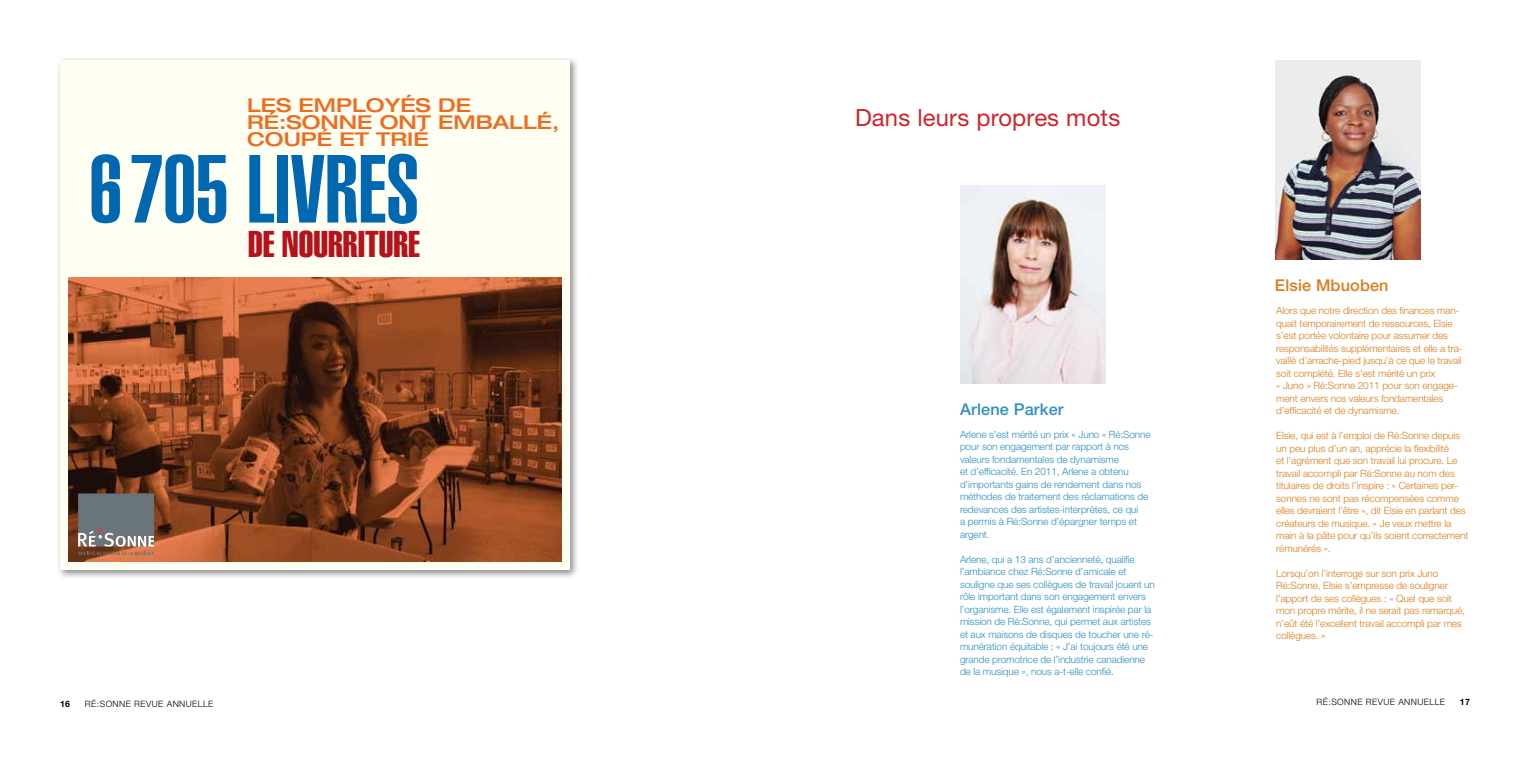
<style>
.page{position:relative;width:1530px;height:765px;background:#fff}
.page>*{position:absolute;margin:0;border:0;box-sizing:border-box;transform-origin:0 0}
.t1{font:900 extra-condensed 94.88px "Helvetica";letter-spacing:-.005em;color:#0067b1;scale:1.08 1}
.t2{font:36.75px "Helvetica Extra Compressed";color:#b5121b;scale:1.08 1}
.t3{font:23.75px "Helvetica Neue";letter-spacing:.01em;color:#d2232a}
.t4{font:500 expanded 19.12px/17px "Helvetica Neue";color:#ed6d20;scale:1.08 1}
.t5{font:500 16.25px "Helvetica Neue";letter-spacing:.01em;color:#2e8fc1}
.t6{font:500 16.25px "Helvetica Neue";letter-spacing:.01em;color:#dd7d1b}
.t7{font:300 10px/12.5px "Helvetica Neue";letter-spacing:-.01em;color:#dd7d1b}
.t8{font:300 10px/12.5px "Helvetica Neue";letter-spacing:-.01em;color:#2e8fc1}
.t9{font:300 8.75px "Helvetica Neue";letter-spacing:.05em;color:#000}
.t10{font:700 8.75px "Helvetica Neue";color:#000}
</style>
<div class="page">
<img style="left:1275px;top:60px;width:146px;height:199px">
<img style="left:961px;top:186px;width:144px;height:197px">
<div style="left:56px;top:56px;width:523px;height:524px;background:#000;opacity:.45"></div>
<div style="left:60px;top:60px;width:510px;height:510px;background:#fffef2"></div>
<img style="left:68px;top:278px;width:493px;height:283px">
<svg style="left:78px;top:493px;width:76px;height:62px;background:#7d7a7b"></svg>
<h3 class="t4" style="left:247px;top:96px;width:291px">LES EMPLOYÉS DE<br>RÉ:SONNE ONT EMBALLÉ,<br>COUPÉ ET TRIÉ</h3>
<h1 class="t1" style="left:89px;top:135px;width:308px">6 705 LIVRES</h1>
<h2 class="t2" style="left:248px;top:222px;width:160px">DE NOURRITURE</h2>
<p class="t10" style="left:60px;top:698px;width:12px">16</p>
<p class="t9" style="left:85px;top:698px;width:130px">RÉ:SONNE REVUE ANNUELLE</p>
<h3 class="t3" style="left:855px;top:104px;width:267px">Dans leurs propres mots</h3>
<h3 class="t5" style="left:960px;top:400px;width:105px">Arlene Parker</h3>
<p class="t8" style="left:960px;top:428px;width:192px">Arlene s’est mérité un prix « Juno » Ré:Sonne pour son engagement par rapport à nos valeurs fondamentales de dynamisme<br>et d’efficacité. En 2011, Arlene a obtenu d’importants gains de rendement dans nos méthodes de traitement des réclamations de redevances des artistes-interprètes, ce qui<br>a permis à Ré:Sonne d’épargner temps et argent.</p>
<p class="t8" style="left:960px;top:553px;width:196px">Arlene, qui a 13 ans d’ancienneté, qualifie l’ambiance chez Ré:Sonne d’amicale et souligne que ses collègues de travail jouent un rôle important dans son engagement envers l’organisme. Elle est également inspirée par la mission de Ré:Sonne, qui permet aux artistes et aux maisons de disques de toucher une ré&shy;munération équitable : « J’ai toujours été une grande promotrice de l’industrie canadienne de la musique », nous a-t-elle confié.</p>
<h3 class="t6" style="left:1275px;top:276px;width:115px">Elsie Mbuoben</h3>
<p class="t7" style="left:1276px;top:304px;width:188px">Alors que notre direction des finances man&shy;quait temporairement de ressources, Elsie s’est portée volontaire pour assumer des responsabilités supplémentaires et elle a tra&shy;vaillé d’arrache-pied jusqu’à ce que le travail soit complété. Elle s’est mérité un prix<br>« Juno » Ré:Sonne 2011 pour son engage&shy;ment envers nos valeurs fondamentales d’efficacité et de dynamisme.</p>
<p class="t7" style="left:1276px;top:429px;width:194px">Elsie, qui est à l’emploi de Ré:Sonne depuis un peu plus d’un an, apprécie la flexibilité<br>et l’agrément que son travail lui procure. Le travail accompli par Ré:Sonne au nom des titulaires de droits l’inspire : « Certaines per&shy;sonnes ne sont pas récompensées comme elles devraient l’être », dit Elsie en parlant des créateurs de musique. « Je veux mettre la main à la pâte pour qu’ils soient correctement rémunérés ».</p>
<p class="t7" style="left:1276px;top:567px;width:190px">Lorsqu’on l’interroge sur son prix Juno Ré:Sonne, Elsie s’empresse de souligner l’apport de ses collègues : « Quel que soit mon propre mérite, il ne serait pas remarqué, n’eût été l’excellent travail accompli par mes collègues. »</p>
<p class="t9" style="left:1317px;top:697px;width:130px">RÉ:SONNE REVUE ANNUELLE</p>
<p class="t10" style="left:1460px;top:696px;width:12px">17</p>
</div>
